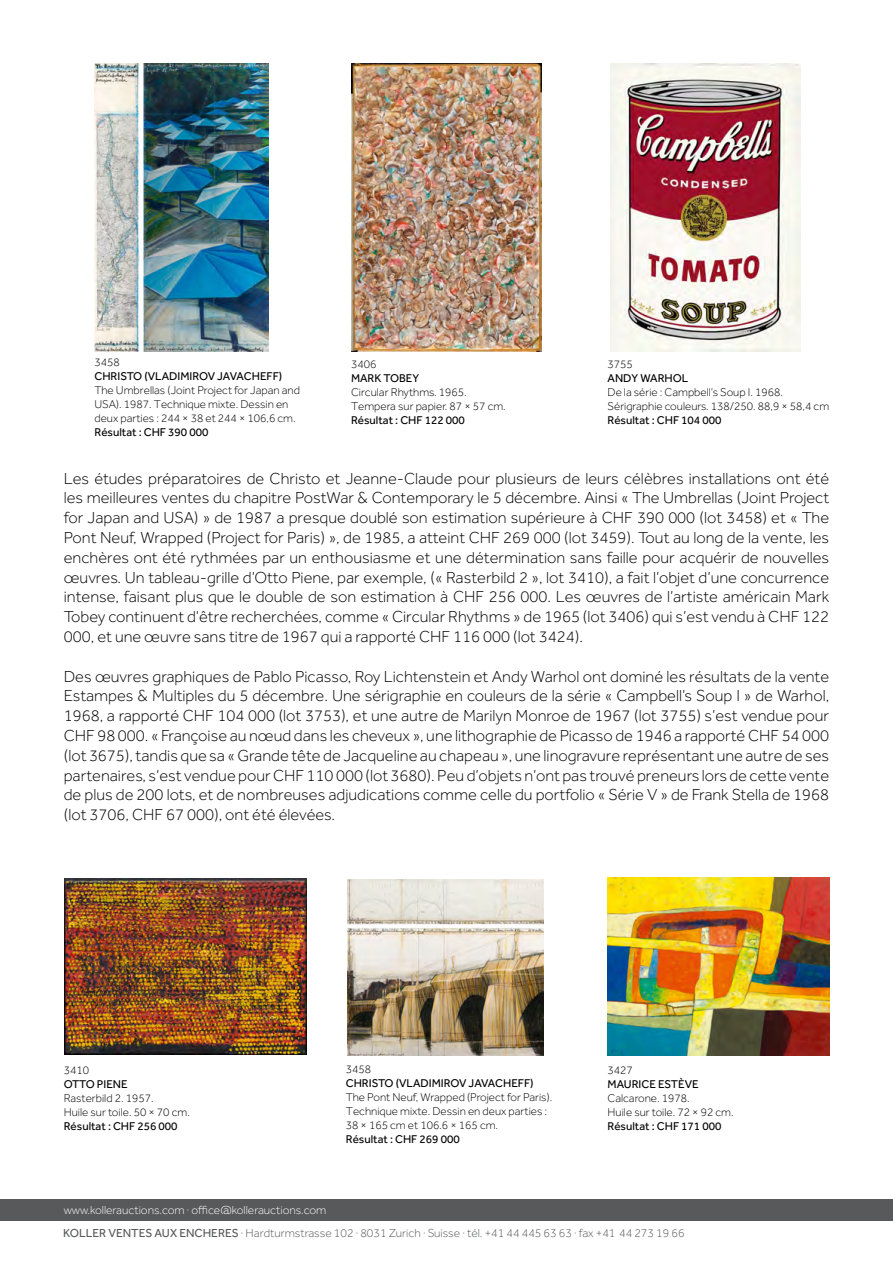
<style>
.page{position:relative;width:893px;height:1263px;background:#fff}
.page>*{position:absolute;margin:0;border:0;box-sizing:border-box;transform-origin:0 0}
.t1{font:300 16.5px/19.8px "Effra";color:#000;text-align:justify}
.t2{font:300 12px "Effra";color:#58595b}
.t3{font:300 12px "Effra";color:#fff}
.t4{font:300 11.7px/14px "Effra";color:#000}
.t5{font:11.7px "Effra";color:#000}
.s1{font-weight:400}
</style>
<div class="page">
<div style="left:0;top:1199px;width:893px;height:22px;background:#58595b"></div>
<img style="left:65px;top:879px;width:242px;height:175px">
<img style="left:608px;top:878px;width:221px;height:177px">
<img style="left:95px;top:64px;width:173px;height:287px">
<img style="left:352px;top:64px;width:189px;height:287px">
<img style="left:611px;top:64px;width:189px;height:287px">
<img style="left:348px;top:879px;width:195px;height:176px">
<p class="t4" style="left:94px;top:355px;width:27px">3458</p>
<p class="t5" style="left:94px;top:369px;width:189px">CHRISTO (VLADIMIROV JAVACHEFF)</p>
<p class="t4" style="left:94px;top:383px;width:207px">The Umbrellas (Joint Project for Japan and<br>USA). 1987. Technique mixte. Dessin en deux parties : 244 × 38 et 244 × 106,6 cm.</p>
<p class="t5" style="left:94px;top:425px;width:115px">Résultat : CHF 390 000</p>
<p class="t4" style="left:351px;top:357px;width:27px">3406</p>
<p class="t5" style="left:351px;top:371px;width:70px">MARK TOBEY</p>
<p class="t4" style="left:351px;top:385px;width:156px">Circular Rhythms. 1965.<br>Tempera sur papier. 87 × 57 cm.</p>
<p class="t5" style="left:351px;top:413px;width:115px">Résultat : CHF 122 000</p>
<p class="t4" style="left:608px;top:357px;width:27px">3755</p>
<p class="t5" style="left:608px;top:371px;width:82px">ANDY WARHOL</p>
<p class="t4" style="left:608px;top:385px;width:223px">De la série : Campbell’s Soup I. 1968.<br>Sérigraphie couleurs. 138/250. 88,9 × 58,4 cm</p>
<p class="t5" style="left:608px;top:413px;width:115px">Résultat : CHF 104 000</p>
<p class="t1" style="left:64px;top:468px;width:767px">Les études préparatoires de Christo et Jeanne-Claude pour plusieurs de leurs célèbres installations ont été les meilleures ventes du chapitre PostWar &amp; Contemporary le 5 décembre. Ainsi « The Umbrellas (Joint Project for Japan and USA) » de 1987 a presque doublé son estimation supérieure à CHF 390 000 (lot 3458) et « The Pont Neuf, Wrapped (Project for Paris) », de 1985, a atteint CHF 269 000 (lot 3459). Tout au long de la vente, les enchères ont été rythmées par un enthousiasme et une détermination sans faille pour acquérir de nouvelles œuvres. Un tableau-grille d’Otto Piene, par exemple, (« Rasterbild 2 », lot 3410), a fait l’objet d’une concurrence intense, faisant plus que le double de son estimation à CHF 256 000. Les œuvres de l’artiste américain Mark Tobey continuent d’être recherchées, comme « Circular Rhythms » de 1965 (lot 3406) qui s’est vendu à CHF 122<br>000, et une œuvre sans titre de 1967 qui a rapporté CHF 116 000 (lot 3424).</p>
<p class="t1" style="left:64px;top:666px;width:767px">Des œuvres graphiques de Pablo Picasso, Roy Lichtenstein et Andy Warhol ont dominé les résultats de la vente Estampes &amp; Multiples du 5 décembre. Une sérigraphie en couleurs de la série « Campbell’s Soup I » de Warhol, 1968, a rapporté CHF 104 000 (lot 3753), et une autre de Marilyn Monroe de 1967 (lot 3755) s’est vendue pour CHF 98 000. « Françoise au nœud dans les cheveux », une lithographie de Picasso de 1946 a rapporté CHF 54 000 (lot 3675), tandis que sa « Grande tête de Jacqueline au chapeau », une linogravure représentant une autre de ses partenaires, s’est vendue pour CHF 110 000 (lot 3680). Peu d’objets n’ont pas trouvé preneurs lors de cette vente de plus de 200 lots, et de nombreuses adjudications comme celle du portfolio « Série V » de Frank Stella de 1968 (lot 3706, CHF 67 000), ont été élevées.</p>
<p class="t4" style="left:64px;top:1063px;width:27px">3410</p>
<p class="t5" style="left:64px;top:1077px;width:65px">OTTO PIENE</p>
<p class="t4" style="left:64px;top:1091px;width:128px">Rasterbild 2. 1957.<br>Huile sur toile. 50 × 70 cm.</p>
<p class="t5" style="left:64px;top:1119px;width:115px">Résultat : CHF 256 000</p>
<p class="t4" style="left:346px;top:1062px;width:27px">3458</p>
<p class="t5" style="left:346px;top:1076px;width:189px">CHRISTO (VLADIMIROV JAVACHEFF)</p>
<p class="t4" style="left:346px;top:1090px;width:208px">The Pont Neuf, Wrapped (Project for Paris).<br>Technique mixte. Dessin en deux parties :<br>38 × 165 cm et 106.6 × 165 cm.</p>
<p class="t5" style="left:346px;top:1132px;width:115px">Résultat : CHF 269 000</p>
<p class="t3" style="left:64px;top:1203px;width:264px">www.kollerauctions.com · office@kollerauctions.com</p>
<p class="t4" style="left:608px;top:1063px;width:27px">3427</p>
<p class="t5" style="left:608px;top:1077px;width:93px">MAURICE ESTÈVE</p>
<p class="t4" style="left:608px;top:1091px;width:128px">Calcarone. 1978.<br>Huile sur toile. 72 × 92 cm.</p>
<p class="t5" style="left:608px;top:1119px;width:115px">Résultat : CHF 171 000</p>
<p class="t2" style="left:63px;top:1226px;width:623px"><span class="s1">KOLLER VENTES AUX ENCHERES</span> · Hardturmstrasse 102 · 8031 Zurich · Suisse · tél. +41 44 445 63 63 · fax +41 44 273 19 66</p>
</div>
